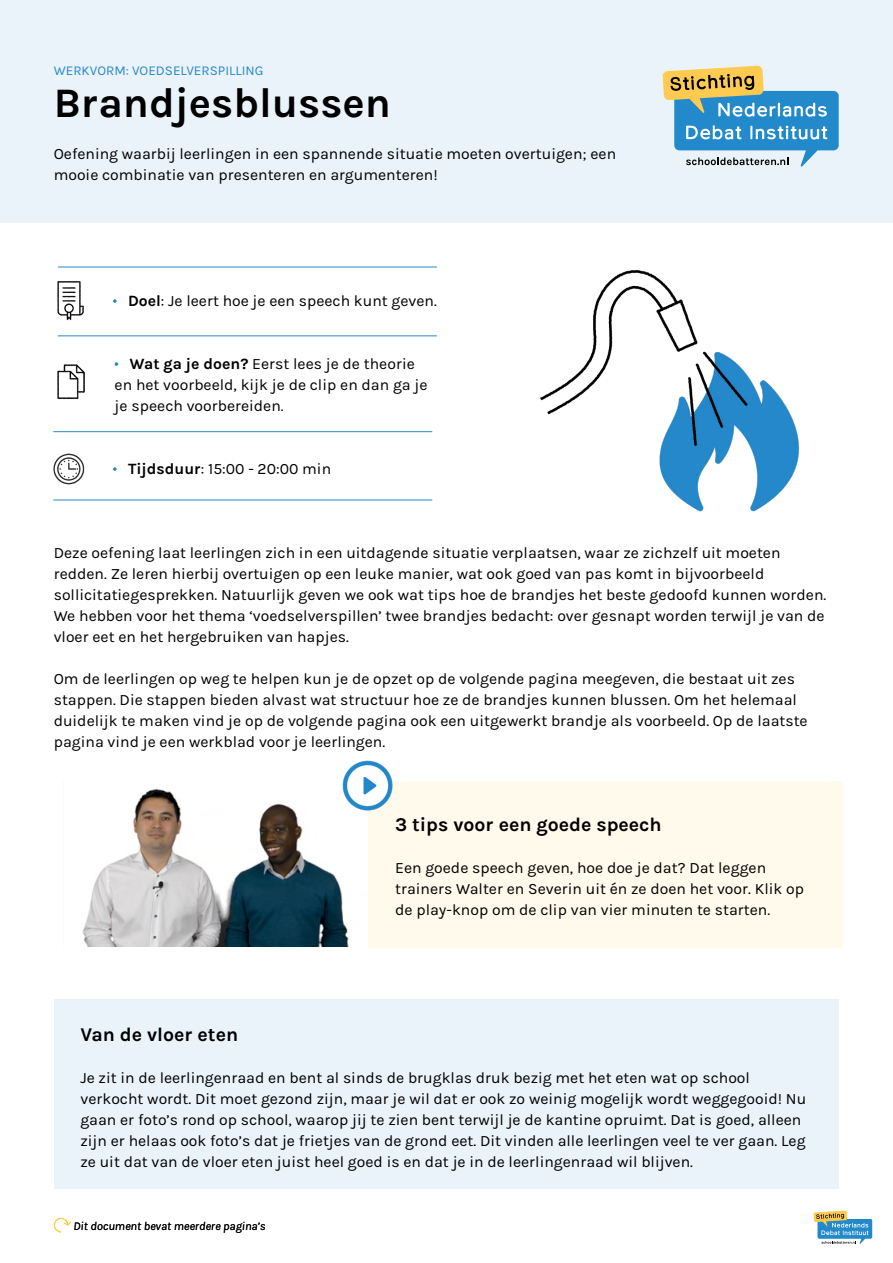
<style>
.page{position:relative;width:893px;height:1263px;background:#fff}
.page>*{position:absolute;margin:0;border:0;box-sizing:border-box;transform-origin:0 0}
.t1{font:700 42px "NDI Karla";color:#000}
.t2{font:700 19.5px "NDI Karla";color:#000}
.t3{font:15.75px/21px "NDI Karla";color:#000}
.t4{font:13.5px "NDI Karla";color:#2889ca}
.t5{font:italic 12px "NDI Karla";color:#000}
.s1{font-weight:700}
</style>
<div class="page">
<svg style="left:814px;top:1210px;width:58px;height:34px"></svg>
<div style="left:0;top:0;width:893px;height:222px;background:#eaf3fa"></div>
<svg style="left:663px;top:66px;width:176px;height:101px"></svg>
<img style="left:540px;top:270px;width:259px;height:242px">
<svg style="left:54px;top:1218px;width:17px;height:15px"></svg>
<svg style="left:113px;top:299px;width:4px;height:4px"></svg>
<svg style="left:113px;top:467px;width:4px;height:4px"></svg>
<hr style="left:58px;top:267px;width:379px;height:1px;background:#2889ca">
<hr style="left:58px;top:335px;width:379px;height:1px;background:#2889ca">
<hr style="left:53px;top:500px;width:379px;height:1px;background:#2889ca">
<img style="left:57px;top:266px;width:41px;height:55px">
<img style="left:53px;top:453px;width:32px;height:32px">
<svg style="left:115px;top:362px;width:3px;height:4px"></svg>
<hr style="left:53px;top:431px;width:379px;height:1px;background:#2889ca">
<img style="left:57px;top:364px;width:28px;height:36px">
<div style="left:54px;top:999px;width:785px;height:189px;background:#eaf3fa"></div>
<img style="left:82px;top:788px;width:285px;height:158px">
<div style="left:368px;top:781px;width:475px;height:167px;background:#fffaeb"></div>
<img style="left:342px;top:760px;width:51px;height:50px">
<p class="t4" style="left:54px;top:63px;width:211px">WERKVORM: VOEDSELVERSPILLING</p>
<h1 class="t1" style="left:54px;top:79px;width:339px">Brandjesblussen</h1>
<p class="t3" style="left:54px;top:144px;width:564px">Oefening waarbij leerlingen in een spannende situatie moeten overtuigen; een mooie combinatie van presenteren en argumenteren!</p>
<p class="t3" style="left:128px;top:291px;width:310px"><span class="s1">Doel</span>: Je leert hoe je een speech kunt geven.</p>
<p class="t3" style="left:115px;top:354px;width:314px;text-indent:15px"><span class="s1">Wat ga je doen?</span> Eerst lees je de theorie en het voorbeeld, kijk je de clip en dan ga je je speech voorbereiden.</p>
<p class="t3" style="left:128px;top:459px;width:205px"><span class="s1">Tijdsduur</span>: 15:00 - 20:00 min</p>
<p class="t3" style="left:54px;top:543px;width:774px">Deze oefening laat leerlingen zich in een uitdagende situatie verplaatsen, waar ze zichzelf uit moeten redden. Ze leren hierbij overtuigen op een leuke manier, wat ook goed van pas komt in bijvoorbeeld sollicitatiegesprekken. Natuurlijk geven we ook wat tips hoe de brandjes het beste gedoofd kunnen worden.<br>We hebben voor het thema ‘voedselverspillen’ twee brandjes bedacht: over gesnapt worden terwijl je van de vloer eet en het hergebruiken van hapjes.</p>
<p class="t3" style="left:54px;top:668px;width:755px">Om de leerlingen op weg te helpen kun je de opzet op de volgende pagina meegeven, die bestaat uit zes stappen. Die stappen bieden alvast wat structuur hoe ze de brandjes kunnen blussen. Om het helemaal duidelijk te maken vind je op de volgende pagina ook een uitgewerkt brandje als voorbeeld. Op de laatste pagina vind je een werkblad voor je leerlingen.</p>
<p class="t2" style="left:395px;top:813px;width:268px">3 tips voor een goede speech</p>
<p class="t3" style="left:395px;top:858px;width:410px">Een goede speech geven, hoe doe je dat? Dat leggen trainers Walter en Severin uit én ze doen het voor. Klik op de play-knop om de clip van vier minuten te starten.</p>
<p class="t2" style="left:80px;top:1023px;width:159px">Van de vloer eten</p>
<p class="t3" style="left:80px;top:1068px;width:727px">Je zit in de leerlingenraad en bent al sinds de brugklas druk bezig met het eten wat op school verkocht wordt. Dit moet gezond zijn, maar je wil dat er ook zo weinig mogelijk wordt weggegooid! Nu gaan er foto’s rond op school, waarop jij te zien bent terwijl je de kantine opruimt. Dat is goed, alleen zijn er helaas ook foto’s dat je frietjes van de grond eet. Dit vinden alle leerlingen veel te ver gaan. Leg ze uit dat van de vloer eten juist heel goed is en dat je in de leerlingenraad wil blijven.</p>
<p class="t5" style="left:74px;top:1219px;width:194px">Dit document bevat meerdere pagina’s</p>
</div>
